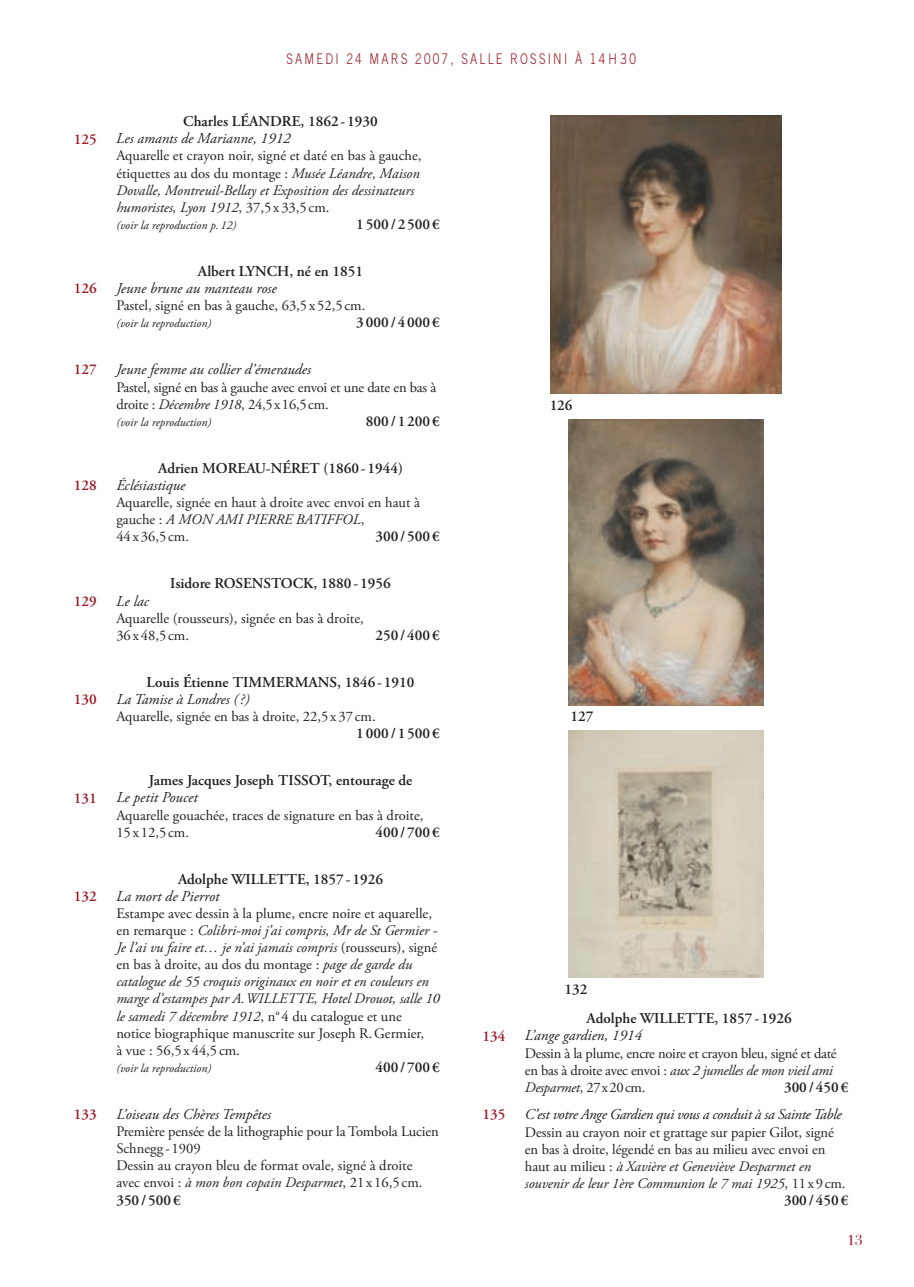
<style>
.page{position:relative;width:914px;height:1287px;background:#fff}
.page>*{position:absolute;margin:0;border:0;box-sizing:border-box;transform-origin:0 0}
.t1{font:600 15px/17.1px "Adobe Garamond Pro";color:#231f20}
.t2{font:italic 15px/17.1px "Adobe Garamond Pro";color:#231f20}
.t3{font:italic 15px "Adobe Garamond Pro";letter-spacing:-.025em;color:#231f20}
.t4{font:600 15px "Adobe Garamond Pro";color:#9e1825}
.t5{font:300 14.7px "Trade Gothic";letter-spacing:.19em;color:#9e1825;scale:.8 1}
.t6{font:14.7px "Bauer Bodoni";color:#9e1825}
.t7{font:14.55px/17.1px "Adobe Garamond Pro";letter-spacing:-.005em;color:#231f20}
.t8{font:italic 14.55px/17.1px "Adobe Garamond Pro";color:#231f20}
.t9{font:italic 12px "Adobe Garamond Pro";color:#231f20}
.s1{font-weight:400;font-style:italic}
.s2{font-style:normal}
.s3{font-weight:600;font-style:normal}
.s4{font-style:italic}
</style>
<div class="page">
<img style="left:550px;top:115px;width:231px;height:278px">
<img style="left:568px;top:419px;width:195px;height:286px">
<img style="left:568px;top:730px;width:195px;height:247px">
<p class="t5" style="left:286px;top:53px;width:438px">SAMEDI 24 MARS 2007, SALLE ROSSINI À 14H30</p>
<p class="t4" style="left:74px;top:133px;width:24px">125</p>
<p class="t4" style="left:74px;top:282px;width:24px">126</p>
<p class="t1" style="left:116px;top:114px;width:263px;text-indent:67px">Charles LÉANDRE, 1862 - 1930<br><span class="s1">Les amants de Marianne, 1912</span></p>
<p class="t8" style="left:116px;top:149px;width:306px"><span class="s2">Aquarelle et crayon noir, signé et daté en bas à gauche, étiquettes au dos du montage :</span> Musée Léandre, Maison Dovalle, Montreuil-Bellay et Exposition des dessinateurs humoristes, Lyon 1912<span class="s2">, 37,5 x 33,5 cm.</span></p>
<p class="t9" style="left:116px;top:220px;width:121px">(voir la reproduction p. 12)</p>
<p class="t1" style="left:356px;top:217px;width:85px">1500/2500€</p>
<p class="t2" style="left:116px;top:264px;width:248px;text-indent:82px"><span class="s3">Albert LYNCH, né en 1851<br></span>Jeune brune au manteau rose</p>
<p class="t7" style="left:116px;top:298px;width:250px">Pastel, signé en bas à gauche, 63,5 x 52,5 cm.</p>
<p class="t9" style="left:116px;top:319px;width:96px">(voir la reproduction)</p>
<p class="t1" style="left:356px;top:315px;width:85px">3000/4000€</p>
<p class="t4" style="left:74px;top:364px;width:24px">127</p>
<p class="t2" style="left:116px;top:362px;width:196px">Jeune femme au collier d’émeraudes</p>
<p class="t7" style="left:116px;top:380px;width:321px">Pastel, signé en bas à gauche avec envoi et une date en bas à droite : <span class="s4">Décembre 1918</span>, 24,5x16,5cm.</p>
<p class="t9" style="left:116px;top:417px;width:96px">(voir la reproduction)</p>
<p class="t1" style="left:365px;top:414px;width:75px">800/1200€</p>
<p class="t4" style="left:74px;top:479px;width:24px">128</p>
<p class="t4" style="left:74px;top:595px;width:24px">129</p>
<p class="t4" style="left:74px;top:693px;width:24px">130</p>
<p class="t4" style="left:74px;top:792px;width:24px">131</p>
<p class="t4" style="left:74px;top:890px;width:24px">132</p>
<p class="t1" style="left:116px;top:461px;width:288px;text-indent:42px">Adrien MOREAU-NÉRET (1860 - 1944)<br><span class="s1">Éclésiastique</span></p>
<p class="t7" style="left:116px;top:495px;width:305px">Aquarelle, signée en haut à droite avec envoi en haut à gauche : <span class="s4">A MON AMI PIERRE BATIFFOL</span>,<br>44 x 36,5 cm.</p>
<p class="t1" style="left:375px;top:529px;width:66px">300 / 500 €</p>
<p class="t1" style="left:170px;top:576px;width:222px">Isidore ROSENSTOCK, 1880 - 1956</p>
<p class="t2" style="left:116px;top:593px;width:34px">Le lac</p>
<p class="t7" style="left:116px;top:611px;width:249px">Aquarelle (rousseurs), signée en bas à droite,<br>36 x 48,5 cm.</p>
<p class="t1" style="left:375px;top:628px;width:66px">250 / 400 €</p>
<p class="t1" style="left:116px;top:675px;width:299px;text-indent:30px">Louis Étienne TIMMERMANS, 1846 - 1910<br><span class="s1">La Tamise à Londres ( ?)</span></p>
<p class="t7" style="left:116px;top:709px;width:261px">Aquarelle, signée en bas à droite, 22,5 x 37 cm.</p>
<p class="t1" style="left:356px;top:726px;width:85px">1000/1500€</p>
<p class="t1" style="left:116px;top:773px;width:297px;text-indent:32px">James Jacques Joseph TISSOT, entourage de<br><span class="s1">Le petit Poucet</span></p>
<p class="t7" style="left:116px;top:808px;width:308px">Aquarelle gouachée, traces de signature en bas à droite,<br>15 x 12,5 cm.</p>
<p class="t1" style="left:375px;top:825px;width:66px">400 / 700 €</p>
<p class="t1" style="left:116px;top:872px;width:268px;text-indent:62px">Adolphe WILLETTE, 1857 - 1926<br><span class="s1">La mort de Pierrot</span></p>
<p class="t8" style="left:116px;top:906px;width:325px"><span class="s2">Estampe avec dessin à la plume, encre noire et aquarelle, en remarque :</span> Colibri-moi j’ai compris, Mr de St Germier - Je l’ai vu faire et… je n’ai jamais compris <span class="s2">(rousseurs), signé en bas à droite, au dos du montage :</span> page de garde du catalogue de 55 croquis originaux en noir et en couleurs en marge d’estampes par A.WILLETTE, Hotel Drouot, salle 10 le samedi 7 décembre 1912<span class="s2">, n° 4 du catalogue et une notice biographique manuscrite sur Joseph R. Germier,<br>à vue : 56,5 x 44,5 cm.</span></p>
<p class="t9" style="left:116px;top:1063px;width:96px">(voir la reproduction)</p>
<p class="t1" style="left:375px;top:1060px;width:66px">400 / 700 €</p>
<p class="t4" style="left:74px;top:1108px;width:24px">133</p>
<p class="t2" style="left:116px;top:1107px;width:156px">L’oiseau des Chères Tempêtes</p>
<p class="t7" style="left:116px;top:1124px;width:324px">Première pensée de la lithographie pour la Tombola Lucien Schnegg - 1909<br>Dessin au crayon bleu de format ovale, signé à droite avec envoi : <span class="s4">à mon bon copain Desparmet</span>, 21 x 16,5 cm.</p>
<p class="t1" style="left:116px;top:1192px;width:66px">350 / 500 €</p>
<p class="t1" style="left:549px;top:398px;width:24px">126</p>
<p class="t1" style="left:570px;top:709px;width:24px">127</p>
<p class="t4" style="left:482px;top:1030px;width:24px">134</p>
<p class="t1" style="left:564px;top:982px;width:24px">132</p>
<p class="t1" style="left:524px;top:1011px;width:268px;text-indent:62px">Adolphe WILLETTE, 1857 - 1926<br><span class="s1">L’ange gardien, 1914</span></p>
<p class="t7" style="left:524px;top:1045px;width:313px">Dessin à la plume, encre noire et crayon bleu, signé et daté en bas à droite avec envoi : <span class="s4">aux 2 jumelles de mon vieil ami<br>Desparmet</span>, 27x20cm.</p>
<p class="t1" style="left:783px;top:1080px;width:66px">300 / 450 €</p>
<p class="t4" style="left:482px;top:1108px;width:24px">135</p>
<p class="t3" style="left:524px;top:1108px;width:318px">C’est votre Ange Gardien qui vous a conduit à sa Sainte Table</p>
<p class="t7" style="left:524px;top:1125px;width:322px">Dessin au crayon noir et grattage sur papier Gilot, signé en bas à droite, légendé en bas au milieu avec envoi en haut au milieu : <span class="s4">à Xavière et Geneviève Desparmet en souvenir de leur 1ère Communion le 7 mai 1925</span>, 11x9cm.</p>
<p class="t1" style="left:783px;top:1193px;width:66px">300 / 450 €</p>
<p class="t6" style="left:846px;top:1234px;width:18px">13</p>
</div>
